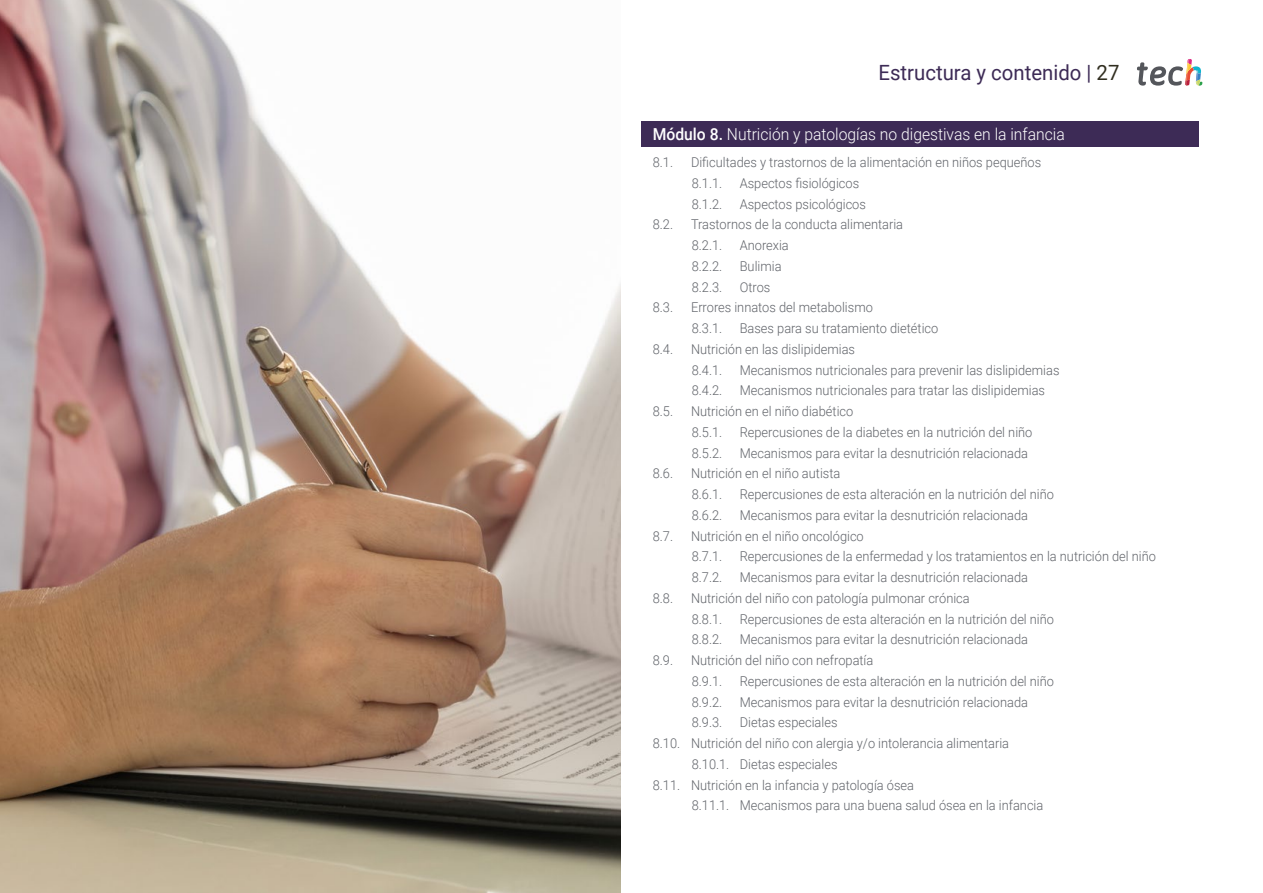
<style>
.page{position:relative;width:1263px;height:893px;background:#fff}
.page>*{position:absolute;margin:0;border:0;box-sizing:border-box;transform-origin:0 0}
.t1{font:21px "Roboto";color:#3d2b56}
.t2{font:300 16.5px "Roboto";color:#fff;scale:.95 1}
.t3{font:300 13.5px/20.7px "Roboto";color:#61646a;scale:.95 1}
.s1{color:#312e20}
.s2{font-weight:500}
</style>
<div class="page">
<div style="left:642px;top:121px;width:557px;height:25px;background:#3d2b56"></div>
<svg style="left:1137px;top:59px;width:65px;height:27px"></svg>
<img style="left:0;top:0;width:621px;height:893px">
<h1 class="t1" style="left:878px;top:57px;width:242px">Estructura y contenido | <span class="s1">27</span></h1>
<p class="t2" style="left:653px;top:123px;width:435px"><span class="s2">Módulo 8.</span> Nutrición y patologías no digestivas en la infancia</p>
<p class="t3" style="left:653px;top:151px;width:23px">8.1.</p>
<p class="t3" style="left:691px;top:151px;width:370px">Dificultades y trastornos de la alimentación en niños pequeños<br>8.1.1.</p>
<p class="t3" style="left:740px;top:172px;width:127px">Aspectos fisiológicos</p>
<p class="t3" style="left:692px;top:193px;width:34px">8.1.2.</p>
<p class="t3" style="left:740px;top:193px;width:134px">Aspectos psicológicos</p>
<p class="t3" style="left:653px;top:214px;width:23px">8.2.</p>
<p class="t3" style="left:691px;top:214px;width:225px">Trastornos de la conducta alimentaria<br>8.2.1.</p>
<p class="t3" style="left:740px;top:234px;width:53px">Anorexia</p>
<p class="t3" style="left:692px;top:255px;width:34px">8.2.2.</p>
<p class="t3" style="left:740px;top:255px;width:45px">Bulimia</p>
<p class="t3" style="left:692px;top:276px;width:34px">8.2.3.</p>
<p class="t3" style="left:740px;top:276px;width:34px">Otros</p>
<p class="t3" style="left:653px;top:297px;width:23px">8.3.</p>
<p class="t3" style="left:691px;top:297px;width:193px">Errores innatos del metabolismo<br>8.3.1.</p>
<p class="t3" style="left:740px;top:317px;width:210px">Bases para su tratamiento dietético</p>
<p class="t3" style="left:653px;top:338px;width:23px">8.4.</p>
<p class="t3" style="left:691px;top:338px;width:174px">Nutrición en las dislipidemias<br>8.4.1.</p>
<p class="t3" style="left:740px;top:359px;width:338px">Mecanismos nutricionales para prevenir las dislipidemias</p>
<p class="t3" style="left:692px;top:380px;width:34px">8.4.2.</p>
<p class="t3" style="left:740px;top:380px;width:323px">Mecanismos nutricionales para tratar las dislipidemias</p>
<p class="t3" style="left:653px;top:400px;width:23px">8.5.</p>
<p class="t3" style="left:691px;top:400px;width:172px">Nutrición en el niño diabético<br>8.5.1.</p>
<p class="t3" style="left:740px;top:421px;width:310px">Repercusiones de la diabetes en la nutrición del niño</p>
<p class="t3" style="left:692px;top:442px;width:34px">8.5.2.</p>
<p class="t3" style="left:740px;top:442px;width:305px">Mecanismos para evitar la desnutrición relacionada</p>
<p class="t3" style="left:653px;top:463px;width:23px">8.6.</p>
<p class="t3" style="left:691px;top:463px;width:159px">Nutrición en el niño autista<br>8.6.1.</p>
<p class="t3" style="left:740px;top:483px;width:332px">Repercusiones de esta alteración en la nutrición del niño</p>
<p class="t3" style="left:692px;top:504px;width:34px">8.6.2.</p>
<p class="t3" style="left:740px;top:504px;width:305px">Mecanismos para evitar la desnutrición relacionada</p>
<p class="t3" style="left:653px;top:525px;width:23px">8.7.</p>
<p class="t3" style="left:691px;top:525px;width:183px">Nutrición en el niño oncológico<br>8.7.1.</p>
<p class="t3" style="left:740px;top:546px;width:440px">Repercusiones de la enfermedad y los tratamientos en la nutrición del niño</p>
<p class="t3" style="left:692px;top:566px;width:34px">8.7.2.</p>
<p class="t3" style="left:740px;top:566px;width:305px">Mecanismos para evitar la desnutrición relacionada</p>
<p class="t3" style="left:653px;top:587px;width:23px">8.8.</p>
<p class="t3" style="left:691px;top:587px;width:295px">Nutrición del niño con patología pulmonar crónica<br>8.8.1.</p>
<p class="t3" style="left:740px;top:608px;width:332px">Repercusiones de esta alteración en la nutrición del niño</p>
<p class="t3" style="left:692px;top:629px;width:34px">8.8.2.</p>
<p class="t3" style="left:740px;top:629px;width:305px">Mecanismos para evitar la desnutrición relacionada</p>
<p class="t3" style="left:653px;top:649px;width:23px">8.9.</p>
<p class="t3" style="left:691px;top:649px;width:193px">Nutrición del niño con nefropatía<br>8.9.1.</p>
<p class="t3" style="left:740px;top:670px;width:332px">Repercusiones de esta alteración en la nutrición del niño</p>
<p class="t3" style="left:692px;top:691px;width:34px">8.9.2.</p>
<p class="t3" style="left:740px;top:691px;width:305px">Mecanismos para evitar la desnutrición relacionada</p>
<p class="t3" style="left:692px;top:712px;width:34px">8.9.3.</p>
<p class="t3" style="left:740px;top:712px;width:104px">Dietas especiales</p>
<p class="t3" style="left:653px;top:732px;width:377px">8.10. Nutrición del niño con alergia y/o intolerancia alimentaria</p>
<p class="t3" style="left:692px;top:753px;width:155px">8.10.1. Dietas especiales</p>
<p class="t3" style="left:653px;top:774px;width:277px">8.11. Nutrición en la infancia y patología ósea</p>
<p class="t3" style="left:692px;top:795px;width:372px">8.11.1. Mecanismos para una buena salud ósea en la infancia</p>
</div>
